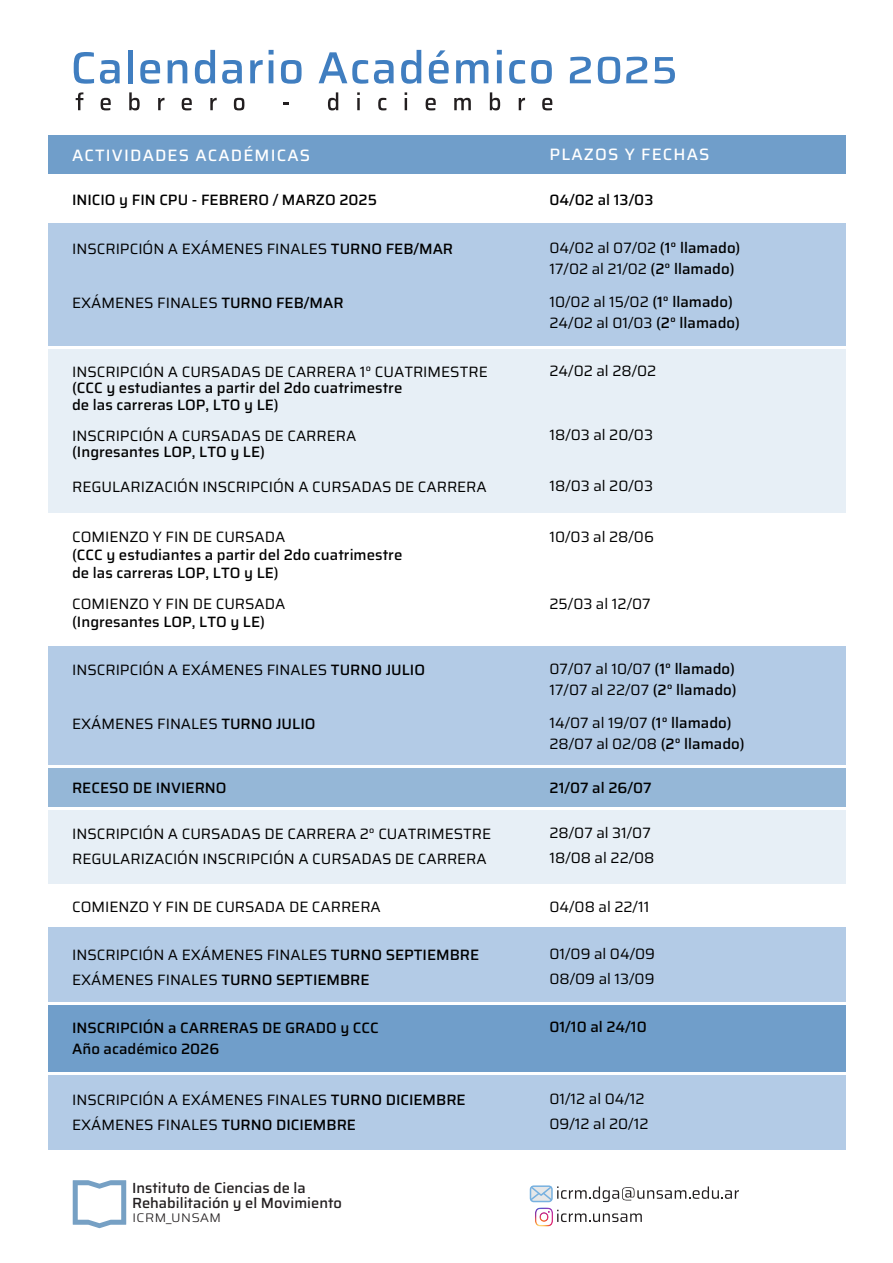
<style>
.page{position:relative;width:893px;height:1263px;background:#fff}
.page>*{position:absolute;margin:0;border:0;box-sizing:border-box;transform-origin:0 0}
.t1{font:16.5px "Saira UNSAM Medium SC";letter-spacing:.07em;color:#fff}
.t2{font:15px/21px "Saira UNSAM";color:#000}
.t3{font:500 15px/21px "Saira UNSAM";color:#000}
.t4{font:500 14.7px/14.7px "Saira UNSAM";color:#231f20}
.t5{font:14.7px "Saira UNSAM Light SC";color:#231f20}
.s1{font-weight:500}
</style>
<div class="page">
<div style="left:48px;top:135px;width:797px;height:38px;background:#709eca"></div>
<div style="left:48px;top:768px;width:797px;height:38px;background:#95b7d7"></div>
<div style="left:48px;top:223px;width:797px;height:122px;background:#b3cbe6"></div>
<div style="left:48px;top:349px;width:797px;height:164px;background:#e7eff6"></div>
<div style="left:48px;top:647px;width:797px;height:118px;background:#b3cbe6"></div>
<div style="left:48px;top:927px;width:797px;height:75px;background:#b3cbe6"></div>
<div style="left:48px;top:810px;width:797px;height:74px;background:#e7eff6"></div>
<div style="left:48px;top:1075px;width:797px;height:75px;background:#b3cbe6"></div>
<div style="left:48px;top:1005px;width:797px;height:66px;background:#709eca"></div>
<svg style="left:74px;top:52px;width:20px;height:32px"></svg>
<svg style="left:100px;top:60px;width:20px;height:24px"></svg>
<div style="left:128px;top:50px;width:5px;height:33px;background:#407ec0"></div>
<svg style="left:140px;top:60px;width:20px;height:24px"></svg>
<svg style="left:168px;top:60px;width:19px;height:23px"></svg>
<svg style="left:195px;top:50px;width:20px;height:34px"></svg>
<svg style="left:222px;top:60px;width:20px;height:24px"></svg>
<svg style="left:250px;top:60px;width:13px;height:23px"></svg>
<svg style="left:269px;top:50px;width:5px;height:33px"></svg>
<svg style="left:281px;top:60px;width:21px;height:24px"></svg>
<svg style="left:319px;top:52px;width:49px;height:32px"></svg>
<svg style="left:374px;top:60px;width:20px;height:24px"></svg>
<svg style="left:401px;top:50px;width:20px;height:34px"></svg>
<svg style="left:429px;top:50px;width:20px;height:34px"></svg>
<svg style="left:456px;top:60px;width:32px;height:23px"></svg>
<svg style="left:497px;top:50px;width:5px;height:33px"></svg>
<svg style="left:509px;top:60px;width:16px;height:24px"></svg>
<svg style="left:531px;top:60px;width:21px;height:24px"></svg>
<svg style="left:570px;top:57px;width:21px;height:26px"></svg>
<svg style="left:598px;top:57px;width:22px;height:27px"></svg>
<svg style="left:626px;top:57px;width:21px;height:26px"></svg>
<svg style="left:655px;top:57px;width:20px;height:27px"></svg>
<svg style="left:76px;top:92px;width:7px;height:18px"></svg>
<svg style="left:101px;top:98px;width:10px;height:12px"></svg>
<svg style="left:129px;top:92px;width:11px;height:18px"></svg>
<svg style="left:158px;top:98px;width:6px;height:12px"></svg>
<svg style="left:182px;top:98px;width:10px;height:12px"></svg>
<svg style="left:210px;top:98px;width:7px;height:12px"></svg>
<svg style="left:234px;top:98px;width:10px;height:12px"></svg>
<svg style="left:283px;top:102px;width:6px;height:3px"></svg>
<svg style="left:328px;top:92px;width:10px;height:18px"></svg>
<svg style="left:357px;top:92px;width:3px;height:18px"></svg>
<svg style="left:378px;top:98px;width:8px;height:12px"></svg>
<svg style="left:405px;top:92px;width:2px;height:18px"></svg>
<svg style="left:426px;top:98px;width:10px;height:12px"></svg>
<svg style="left:454px;top:98px;width:17px;height:12px"></svg>
<svg style="left:490px;top:92px;width:10px;height:18px"></svg>
<svg style="left:519px;top:98px;width:6px;height:12px"></svg>
<svg style="left:542px;top:98px;width:10px;height:12px"></svg>
<svg style="left:563px;top:1213px;width:79px;height:9px"></svg>
<svg style="left:529px;top:1185px;width:210px;height:17px"></svg>
<img style="left:535px;top:1207px;width:28px;height:20px">
<svg style="left:73px;top:1180px;width:53px;height:48px"></svg>
<p class="t1" style="left:72px;top:145px;width:240px">ACTIVIDADES ACADÉMICAS</p>
<p class="t1" style="left:549px;top:145px;width:162px">PLAZOS Y FECHAS</p>
<p class="t3" style="left:72px;top:189px;width:307px">INICIO y FIN CPU - FEBRERO / MARZO 2025</p>
<p class="t3" style="left:549px;top:189px;width:105px">04/02 al 13/03</p>
<p class="t2" style="left:72px;top:238px;width:383px">INSCRIPCIÓN A EXÁMENES FINALES <span class="s1">TURNO FEB/MAR</span></p>
<p class="t2" style="left:549px;top:237px;width:192px">04/02 al 07/02 <span class="s1">(1° llamado)<br></span>17/02 al 21/02 <span class="s1">(2° llamado)</span></p>
<p class="t2" style="left:72px;top:291px;width:273px">EXÁMENES FINALES <span class="s1">TURNO FEB/MAR</span></p>
<p class="t2" style="left:549px;top:290px;width:192px">10/02 al 15/02 <span class="s1">(1° llamado)<br></span>24/02 al 01/03 <span class="s1">(2° llamado)</span></p>
<p class="t2" style="left:72px;top:361px;width:417px">INSCRIPCIÓN A CURSADAS DE CARRERA 1° CUATRIMESTRE</p>
<p class="t3" style="left:72px;top:379px;width:332px;line-height:16.5px">(CCC y estudiantes a partir del 2do cuatrimestre de las carreras LOP, LTO y LE)</p>
<p class="t2" style="left:72px;top:424px;width:286px">INSCRIPCIÓN A CURSADAS DE CARRERA</p>
<p class="t3" style="left:72px;top:441px;width:194px">(Ingresantes LOP, LTO y LE)</p>
<p class="t2" style="left:549px;top:360px;width:108px">24/02 al 28/02</p>
<p class="t2" style="left:549px;top:423px;width:105px">18/03 al 20/03</p>
<p class="t2" style="left:72px;top:476px;width:416px">REGULARIZACIÓN INSCRIPCIÓN A CURSADAS DE CARRERA</p>
<p class="t2" style="left:549px;top:475px;width:105px">18/03 al 20/03</p>
<p class="t2" style="left:72px;top:526px;width:215px">COMIENZO Y FIN DE CURSADA</p>
<p class="t3" style="left:72px;top:545px;width:332px;line-height:18px">(CCC y estudiantes a partir del 2do cuatrimestre de las carreras LOP, LTO y LE)</p>
<p class="t2" style="left:72px;top:593px;width:215px">COMIENZO Y FIN DE CURSADA</p>
<p class="t3" style="left:72px;top:611px;width:194px">(Ingresantes LOP, LTO y LE)</p>
<p class="t2" style="left:549px;top:526px;width:106px">10/03 al 28/06</p>
<p class="t2" style="left:549px;top:593px;width:103px">25/03 al 12/07</p>
<p class="t2" style="left:72px;top:659px;width:354px">INSCRIPCIÓN A EXÁMENES FINALES <span class="s1">TURNO JULIO</span></p>
<p class="t2" style="left:549px;top:658px;width:189px">07/07 al 10/07 <span class="s1">(1° llamado)<br></span>17/07 al 22/07 <span class="s1">(2° llamado)</span></p>
<p class="t2" style="left:72px;top:713px;width:245px">EXÁMENES FINALES <span class="s1">TURNO JULIO</span></p>
<p class="t2" style="left:549px;top:712px;width:197px">14/07 al 19/07 <span class="s1">(1° llamado)<br></span>28/07 al 02/08 <span class="s1">(2° llamado)</span></p>
<p class="t3" style="left:72px;top:777px;width:156px">RECESO DE INVIERNO</p>
<p class="t3" style="left:549px;top:777px;width:104px">21/07 al 26/07</p>
<p class="t2" style="left:72px;top:823px;width:421px">INSCRIPCIÓN A CURSADAS DE CARRERA 2° CUATRIMESTRE</p>
<p class="t2" style="left:549px;top:822px;width:103px">28/07 al 31/07</p>
<p class="t2" style="left:72px;top:848px;width:416px">REGULARIZACIÓN INSCRIPCIÓN A CURSADAS DE CARRERA</p>
<p class="t2" style="left:549px;top:847px;width:107px">18/08 al 22/08</p>
<p class="t2" style="left:72px;top:895px;width:310px">COMIENZO Y FIN DE CURSADA DE CARRERA</p>
<p class="t2" style="left:549px;top:895px;width:101px">04/08 al 22/11</p>
<p class="t2" style="left:72px;top:944px;width:409px">INSCRIPCIÓN A EXÁMENES FINALES <span class="s1">TURNO SEPTIEMBRE</span></p>
<p class="t2" style="left:549px;top:943px;width:107px">01/09 al 04/09</p>
<p class="t2" style="left:72px;top:968px;width:299px">EXÁMENES FINALES <span class="s1">TURNO SEPTIEMBRE</span></p>
<p class="t2" style="left:549px;top:967px;width:107px">08/09 al 13/09</p>
<p class="t3" style="left:72px;top:1017px;width:308px">INSCRIPCIÓN a CARRERAS DE GRADO y CCC<br>Año académico 2026</p>
<p class="t3" style="left:549px;top:1016px;width:99px">01/10 al 24/10</p>
<p class="t2" style="left:72px;top:1089px;width:395px">INSCRIPCIÓN A EXÁMENES FINALES <span class="s1">TURNO DICIEMBRE</span></p>
<p class="t2" style="left:549px;top:1088px;width:97px">01/12 al 04/12</p>
<p class="t2" style="left:72px;top:1114px;width:285px">EXÁMENES FINALES <span class="s1">TURNO DICIEMBRE</span></p>
<p class="t2" style="left:549px;top:1113px;width:100px">09/12 al 20/12</p>
<p class="t4" style="left:132px;top:1180px;width:212px">Instituto de Ciencias de la<br>Rehabilitación y el Movimiento</p>
<p class="t5" style="left:132px;top:1209px;width:91px">icrm_unsam</p>
</div>
